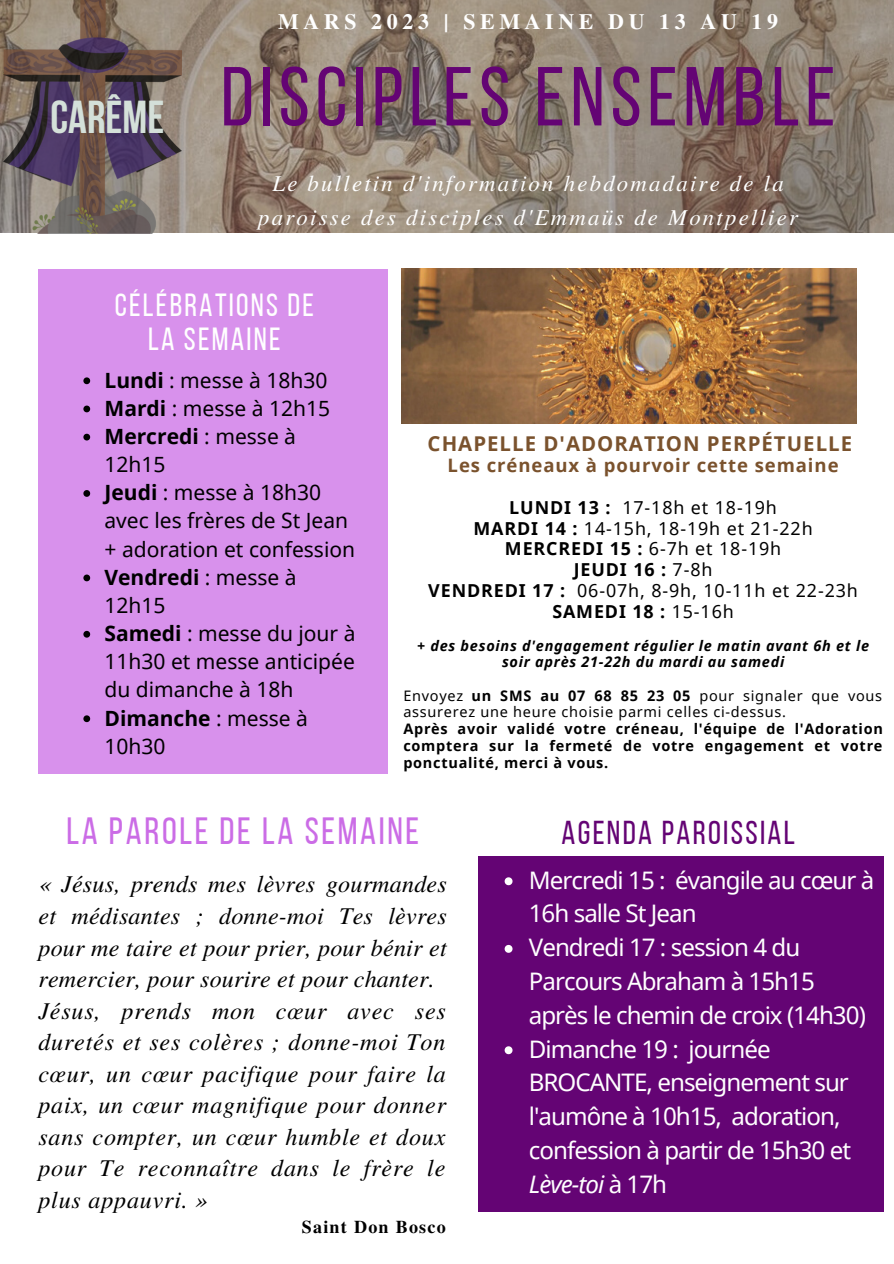
<style>
.page{position:relative;width:894px;height:1264px;background:#fff}
.page>*{position:absolute;margin:0;border:0;box-sizing:border-box;transform-origin:0 0}
.t1{font:83.4px "Bebas Neue";letter-spacing:.07em;color:#640474}
.t2{font:700 45.9px "Bebas Neue";color:#d4e0d9}
.t3{font:37.8px "Bebas Neue";letter-spacing:.07em;color:#cb6ce6}
.t4{font:33px "Bebas Neue";letter-spacing:.07em;color:#640474}
.t5{font:31.95px/33.8px "Bebas Neue";letter-spacing:.07em;color:#fff;text-align:center}
.t6{font:24.15px/33.8px "Noto Sans";letter-spacing:-.04em;color:#fff}
.t7{font:italic 24px/31.5px "Te X Gyre Termes";letter-spacing:.035em;color:#000}
.t8{font:italic 22.65px/33.8px "Te X Gyre Termes";letter-spacing:.1em;color:#fff;text-align:center}
.t9{font:700 21.9px "Te X Gyre Termes";letter-spacing:.215em;color:#fff}
.t10{font:21px/28.2px "Noto Sans";color:#000}
.t11{font:700 20.4px "Noto Sans";letter-spacing:.05em;color:#7a522d}
.t12{font:700 18.45px "Noto Sans";letter-spacing:.05em;color:#7a522d}
.t13{font:700 18px "Te X Gyre Termes";letter-spacing:.07em;color:#000}
.t14{font:17.85px/20.9px "Noto Sans";letter-spacing:.05em;color:#000;text-align:center}
.t15{font:700 14.55px/16.6px "Noto Sans";letter-spacing:.05em;color:#000;text-align:justify}
.t16{font:14.55px/16.6px "Noto Sans";letter-spacing:.05em;color:#000}
.t17{font:italic 700 14.55px/16.6px "Noto Sans";letter-spacing:.05em;color:#000;text-align:center}
.s1{font-weight:700}
.s2{font-style:italic}
</style>
<div class="page">
<img style="left:0;top:0;width:893px;height:232px">
<img style="left:401px;top:269px;width:455px;height:154px">
<div style="left:38px;top:269px;width:349px;height:504px;background:#d891ec"></div>
<div style="left:478px;top:856px;width:405px;height:355px;background:#640474"></div>
<svg style="left:83px;top:377px;width:7px;height:7px"></svg>
<svg style="left:83px;top:405px;width:7px;height:7px"></svg>
<svg style="left:83px;top:434px;width:7px;height:6px"></svg>
<svg style="left:83px;top:490px;width:7px;height:7px"></svg>
<svg style="left:83px;top:574px;width:7px;height:7px"></svg>
<svg style="left:83px;top:631px;width:7px;height:6px"></svg>
<svg style="left:83px;top:715px;width:7px;height:7px"></svg>
<svg style="left:504px;top:877px;width:8px;height:8px"></svg>
<svg style="left:504px;top:944px;width:8px;height:8px"></svg>
<svg style="left:504px;top:1046px;width:8px;height:8px"></svg>
<img style="left:4px;top:0;width:178px;height:233px">
<h2 class="t2" style="left:51px;top:99px;width:115px">CARÊME</h2>
<p class="t9" style="left:278px;top:5px;width:501px">MARS 2023 | SEMAINE DU 13 AU 19</p>
<h1 class="t1" style="left:221px;top:63px;width:616px">DISCIPLES ENSEMBLE</h1>
<p class="t8" style="left:258px;top:165px;width:541px">Le bulletin d'information hebdomadaire de la paroisse des disciples d'Emmaüs de Montpellier</p>
<h3 class="t5" style="left:115px;top:291px;width:200px">CÉLÉBRATIONS DE<br>LA SEMAINE</h3>
<p class="t10" style="left:104px;top:365px;width:252px"><span class="s1">Lundi</span> : messe à 18h30<br><span class="s1">Mardi</span> : messe à 12h15<br><span class="s1">Mercredi</span> : messe à<br>12h15<br><span class="s1">Jeudi</span> : messe à 18h30 avec les frères de St Jean + adoration et confession<br><span class="s1">Vendredi</span> : messe à<br>12h15<br><span class="s1">Samedi</span> : messe du jour à<br>11h30 et messe anticipée du dimanche à 18h<br><span class="s1">Dimanche</span> : messe à<br>10h30</p>
<p class="t11" style="left:427px;top:429px;width:426px">CHAPELLE D'ADORATION PERPÉTUELLE</p>
<p class="t12" style="left:447px;top:452px;width:392px">Les créneaux à pourvoir cette semaine</p>
<p class="t14" style="left:428px;top:496px;width:431px"><span class="s1">LUNDI 13 :</span> 17-18h et 18-19h<br><span class="s1">MARDI 14 :</span> 14-15h, 18-19h et 21-22h<br><span class="s1">MERCREDI 15 :</span> 6-7h et 18-19h<br><span class="s1">JEUDI 16 :</span> 7-8h<br><span class="s1">VENDREDI 17 :</span> 06-07h, 8-9h, 10-11h et 22-23h<br><span class="s1">SAMEDI 18 :</span> 15-16h</p>
<p class="t17" style="left:417px;top:636px;width:453px">+ des besoins d'engagement régulier le matin avant 6h et le soir après 21-22h du mardi au samedi</p>
<p class="t16" style="left:403px;top:686px;width:480px">Envoyez <span class="s1">un SMS au 07 68 85 23 05</span> pour signaler que vous assurerez une heure choisie parmi celles ci-dessus.</p>
<p class="t15" style="left:403px;top:720px;width:481px">Après avoir validé votre créneau, l'équipe de l'Adoration comptera sur la fermeté de votre engagement et votre ponctualité, merci à vous.</p>
<h3 class="t3" style="left:66px;top:816px;width:354px">LA PAROLE DE LA SEMAINE</h3>
<p class="t7" style="left:38px;top:867px;width:410px">« Jésus, prends mes lèvres gourmandes et médisantes ; donne-moi Tes lèvres pour me taire et pour prier, pour bénir et remercier, pour sourire et pour chanter.<br>Jésus, prends mon cœur avec ses duretés et ses colères ; donne-moi Ton cœur, un cœur pacifique pour faire la paix, un cœur magnifique pour donner sans compter, un cœur humble et doux pour Te reconnaître dans le frère le plus appauvri. »</p>
<p class="t13" style="left:302px;top:1212px;width:146px">Saint Don Bosco</p>
<h3 class="t4" style="left:561px;top:819px;width:235px">AGENDA PAROISSIAL</h3>
<p class="t6" style="left:528px;top:862px;width:347px">Mercredi 15 : évangile au cœur à<br>16h salle St Jean<br>Vendredi 17 : session 4 du<br>Parcours Abraham à 15h15 après le chemin de croix (14h30)<br>Dimanche 19 : journée<br>BROCANTE, enseignement sur l'aumône à 10h15, adoration, confession à partir de 15h30 et<br><span class="s2">Lève-toi</span> à 17h</p>
</div>
